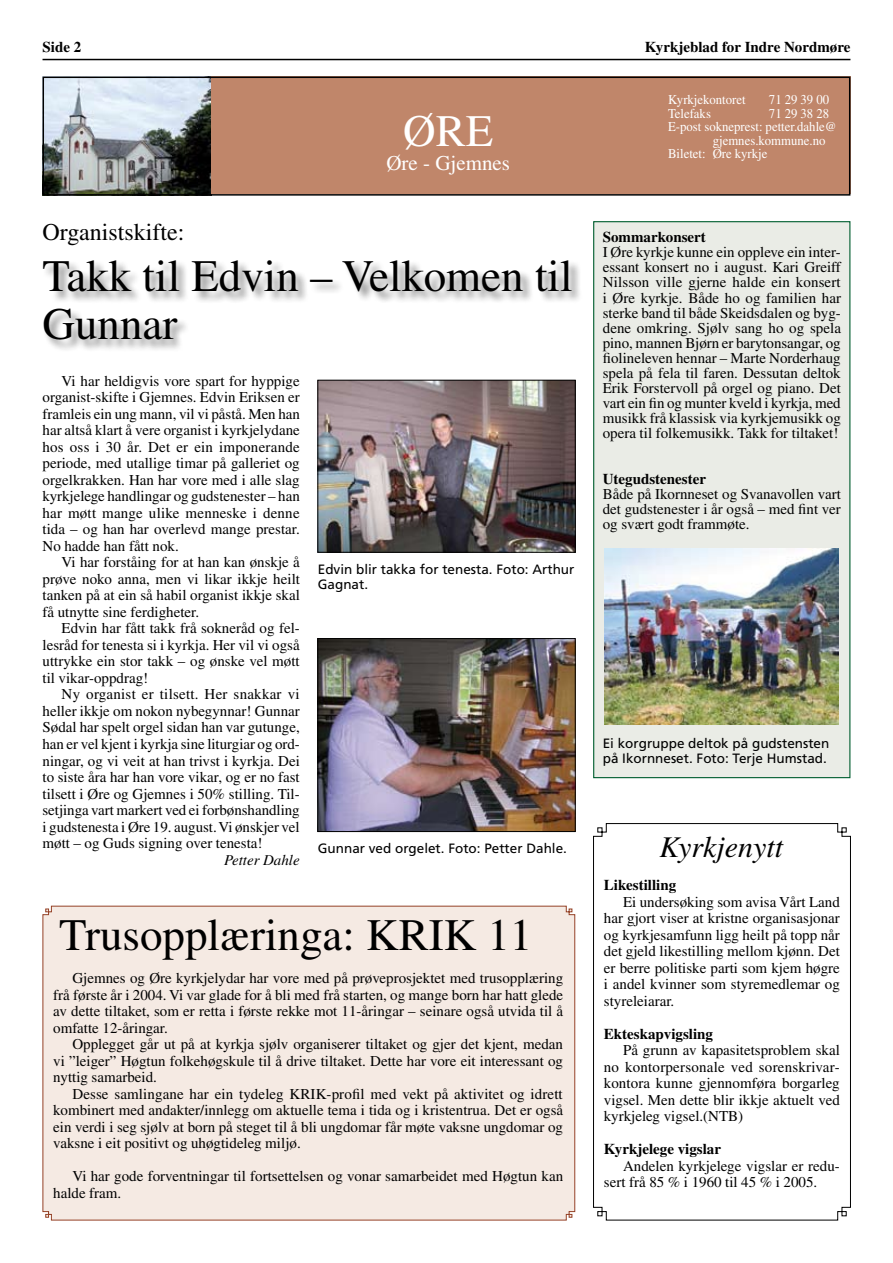
<style>
.page{position:relative;width:893px;height:1263px;background:#fff}
.page>*{position:absolute;margin:0;border:0;box-sizing:border-box;transform-origin:0 0}
.t1{font:45px/48px "Times";color:#000}
.t2{font:45px "Times";color:#fff}
.t3{font:italic 30px "Times";color:#000}
.t4{font:24px "Times";color:#000}
.t5{font:21px "Times";color:#fff}
.t6{font:15px/16.5px "Times";color:#000;text-align:justify}
.t7{font:700 15px "Times";color:#000}
.t8{font:italic 15px "Times";color:#000}
.t9{font:13.5px/15px "Frutiger";color:#000}
.t10{font:13.5px "Times";color:#fff;scale:.95 1}
</style>
<div class="page">
<hr style="left:43px;top:59px;width:807px;height:1px;background:#000">
<img style="left:46px;top:80px;width:165px;height:113px">
<div style="left:211px;top:77px;width:639px;height:117px;background:#c0866a"></div>
<div style="left:43px;top:77px;width:807px;height:119px;border:2px solid #000"></div>
<div style="left:594px;top:222px;width:256px;height:556px;background:#eaece6"></div>
<img style="left:605px;top:549px;width:234px;height:175px">
<div style="left:593px;top:221px;width:257px;height:557px;border:1px solid #005e30"></div>
<div style="left:42px;top:905px;width:533px;height:316px;background:#f5eae3"></div>
<img style="left:319px;top:408px;width:255px;height:143px">
<div style="left:317px;top:380px;width:259px;height:173px;border:1px solid #000"></div>
<img style="left:319px;top:640px;width:255px;height:190px">
<div style="left:317px;top:638px;width:259px;height:194px;border:1px solid #000"></div>
<div style="left:43px;top:259px;width:602px;height:149px;background:#000;opacity:.5"></div>
<svg style="left:593px;top:823px;width:258px;height:398px"></svg>
<p class="t7" style="left:43px;top:38px;width:40px">Side 2</p>
<p class="t7" style="left:645px;top:38px;width:207px">Kyrkjeblad for Indre Nordmøre</p>
<h3 class="t4" style="left:43px;top:218px;width:144px">Organistskifte:</h3>
<h1 class="t2" style="left:403px;top:105px;width:92px">ØRE</h1>
<h3 class="t5" style="left:386px;top:151px;width:125px">Øre - Gjemnes</h3>
<h1 class="t1" style="left:43px;top:252px;width:531px">Takk til Edvin – Velkomen til<br>Gunnar</h1>
<p class="t6" style="left:43px;top:373px;width:259px;text-indent:19px">Vi har heldigvis vore spart for hyppige organist-skifte i Gjemnes. Edvin Eriksen er framleis ein ung mann, vil vi påstå. Men han har altså klart å vere organist i kyrkjelydane hos oss i 30 år. Det er ein imponerande periode, med utallige timar på galleriet og orgelkrakken. Han har vore med i alle slag kyrkjelege handlingar og gudstenester – han har møtt mange ulike menneske i denne tida – og han har overlevd mange prestar.<br>No hadde han fått nok.</p>
<p class="t6" style="left:43px;top:554px;width:259px;text-indent:19px">Vi har forståing for at han kan ønskje å prøve noko anna, men vi likar ikkje heilt tanken på at ein så habil organist ikkje skal få utnytte sine ferdigheter.</p>
<p class="t6" style="left:43px;top:620px;width:259px;text-indent:19px">Edvin har fått takk frå sokneråd og fel&shy;lesråd for tenesta si i kyrkja. Her vil vi også uttrykke ein stor takk – og ønske vel møtt til vikar-oppdrag!</p>
<p class="t6" style="left:43px;top:686px;width:259px;text-indent:19px">Ny organist er tilsett. Her snakkar vi heller ikkje om nokon nybegynnar! Gunnar Sødal har spelt orgel sidan han var gutunge, han er vel kjent i kyrkja sine liturgiar og ord&shy;ningar, og vi veit at han trivst i kyrkja. Dei to siste åra har han vore vikar, og er no fast tilsett i Øre og Gjemnes i 50% stilling. Til&shy;setjinga vart markert ved ei forbønshandling i gudstenesta i Øre 19. august. Vi ønskjer vel møtt – og Guds signing over tenesta!</p>
<p class="t8" style="left:224px;top:851px;width:77px">Petter Dahle</p>
<p class="t9" style="left:318px;top:561px;width:258px">Edvin blir takka for tenesta. Foto: Arthur<br>Gagnat.</p>
<p class="t9" style="left:318px;top:840px;width:251px">Gunnar ved orgelet. Foto: Petter Dahle.</p>
<h1 class="t1" style="left:59px;top:911px;width:475px">Trusopplæringa: KRIK 11</h1>
<p class="t6" style="left:53px;top:970px;width:511px;text-indent:19px">Gjemnes og Øre kyrkjelydar har vore med på prøveprosjektet med trusopplæring frå første år i 2004. Vi var glade for å bli med frå starten, og mange born har hatt glede av dette tiltaket, som er retta i første rekke mot 11-åringar – seinare også utvida til å omfatte 12-åringar.</p>
<p class="t6" style="left:53px;top:1036px;width:511px;text-indent:19px">Opplegget går ut på at kyrkja sjølv organiserer tiltaket og gjer det kjent, medan vi ”leiger” Høgtun folkehøgskule til å drive tiltaket. Dette har vore eit interessant og nyttig samarbeid.</p>
<p class="t6" style="left:53px;top:1085px;width:511px;text-indent:19px">Desse samlingane har ein tydeleg KRIK-profil med vekt på aktivitet og idrett kombinert med andakter/innlegg om aktuelle tema i tida og i kristentrua. Det er også ein verdi i seg sjølv at born på steget til å bli ungdomar får møte vaksne ungdomar og vaksne i eit positivt og uhøgtideleg miljø.</p>
<p class="t6" style="left:53px;top:1168px;width:511px;text-indent:19px">Vi har gode forventningar til fortsettelsen og vonar samarbeidet med Høgtun kan halde fram.</p>
<p class="t10" style="left:668px;top:92px;width:83px">Kyrkjekontoret</p>
<p class="t10" style="left:769px;top:92px;width:65px">71 29 39 00</p>
<p class="t10" style="left:668px;top:105px;width:47px">Telefaks</p>
<p class="t10" style="left:769px;top:105px;width:65px">71 29 38 28</p>
<p class="t10" style="left:668px;top:119px;width:179px">E-post sokneprest: petter.dahle@</p>
<p class="t10" style="left:713px;top:132px;width:120px">gjemnes.kommune.no</p>
<p class="t10" style="left:668px;top:146px;width:106px">Biletet: Øre kyrkje</p>
<p class="t7" style="left:603px;top:228px;width:105px">Sommarkonsert</p>
<p class="t6" style="left:603px;top:245px;width:240px;line-height:15px">I Øre kyrkje kunne ein oppleve ein inter&shy;essant konsert no i august. Kari Greiff Nilsson ville gjerne halde ein konsert i Øre kyrkje. Både ho og familien har sterke band til både Skeidsdalen og byg&shy;dene omkring. Sjølv sang ho og spela pino, mannen Bjørn er barytonsangar, og fiolineleven hennar – Marte Norderhaug spela på fela til faren. Dessutan deltok Erik Forstervoll på orgel og piano. Det vart ein fin og munter kveld i kyrkja, med musikk frå klassisk via kyrkjemusikk og opera til folkemusikk. Takk for tiltaket!</p>
<p class="t7" style="left:603px;top:470px;width:105px">Utegudstenester</p>
<p class="t6" style="left:603px;top:486px;width:240px;line-height:15px">Både på Ikornneset og Svanavollen vart det gudstenester i år også – med fint ver og svært godt frammøte.</p>
<p class="t9" style="left:603px;top:735px;width:228px">Ei korgruppe deltok på gudstensten på Ikornneset. Foto: Terje Humstad.</p>
<h2 class="t3" style="left:659px;top:831px;width:125px">Kyrkjenytt</h2>
<p class="t7" style="left:604px;top:876px;width:74px">Likestilling</p>
<p class="t6" style="left:604px;top:893px;width:237px;text-indent:19px">Ei undersøking som avisa Vårt Land har gjort viser at kristne organisasjonar og kyrkjesamfunn ligg heilt på topp når det gjeld likestilling mellom kjønn. Det er berre politiske parti som kjem høgre i andel kvinner som styremedlemar og styreleiarar.</p>
<p class="t7" style="left:604px;top:1025px;width:111px">Ekteskapvigsling</p>
<p class="t6" style="left:604px;top:1042px;width:237px;text-indent:19px">På grunn av kapasitetsproblem skal no kontorpersonale ved sorenskrivar&shy;kontora kunne gjennomføra borgarleg vigsel. Men dette blir ikkje aktuelt ved kyrkjeleg vigsel.(NTB)</p>
<p class="t7" style="left:604px;top:1140px;width:119px">Kyrkjelege vigslar</p>
<p class="t6" style="left:604px;top:1157px;width:237px;text-indent:19px">Andelen kyrkjelege vigslar er redu&shy;sert frå 85 % i 1960 til 45 % i 2005.</p>
</div>
